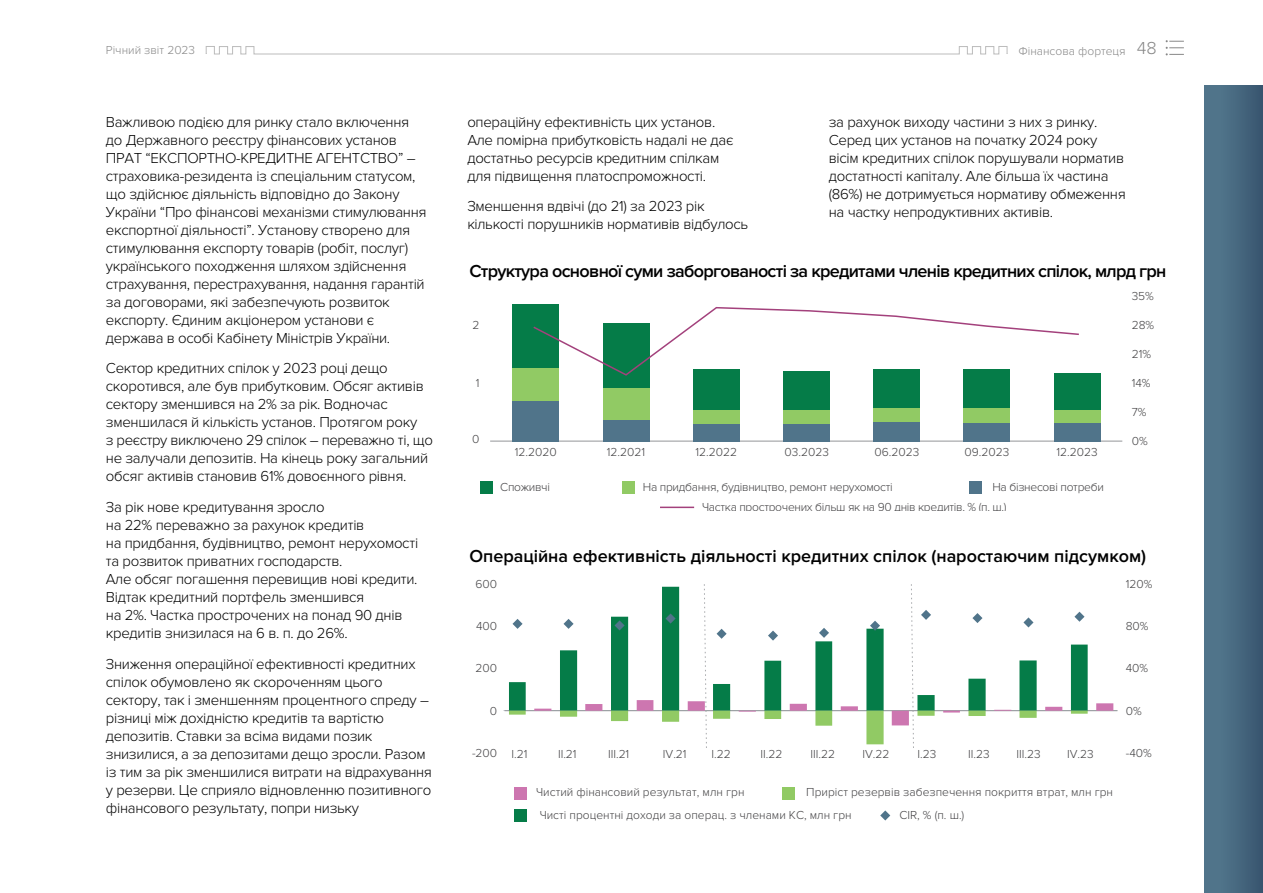
<style>
.page{position:relative;width:1263px;height:893px;background:#fff}
.page>*{position:absolute;margin:0;border:0;box-sizing:border-box;transform-origin:0 0}
.t1{font:600 18px "Proxima Nova";letter-spacing:-.04em;color:#000}
.t2{font:600 18px "Proxima Nova";color:#000}
.t3{font:300 15px/18px "Proxima Nova";letter-spacing:-.02em;color:#000}
.t4{font:300 12px/22.5px "Proxima Nova";color:#414042}
.t5{font:300 12px/19.8px "Proxima Nova";letter-spacing:-.025em;color:#414042}
.t6{font:300 12px "Proxima Nova";color:#878787}
.s1{font-size:18px}
</style>
<div class="page">
<svg style="left:1166px;top:40px;width:18px;height:15px"></svg>
<svg style="left:205px;top:46px;width:803px;height:9px"></svg>
<div style="left:782px;top:787px;width:13px;height:12px;background:#91ca64"></div>
<div style="left:514px;top:809px;width:13px;height:13px;background:#057c48"></div>
<div style="left:514px;top:787px;width:13px;height:12px;background:#cd76b0"></div>
<hr style="left:503px;top:710px;width:614px;height:1px;background:#8c969b">
<svg style="left:880px;top:810px;width:10px;height:10px"></svg>
<svg style="left:509px;top:584px;width:604px;height:164px"></svg>
<hr style="left:660px;top:507px;width:34px;height:1px;background:#a3417c">
<hr style="left:490px;top:441px;width:632px;height:1px;background:#939598">
<div style="left:480px;top:481px;width:13px;height:13px;background:#057c48"></div>
<div style="left:622px;top:481px;width:13px;height:13px;background:#91ca64"></div>
<div style="left:969px;top:481px;width:13px;height:13px;background:#50748a"></div>
<div style="left:1053px;top:423px;width:47px;height:18px;background:#50748a"></div>
<div style="left:963px;top:423px;width:47px;height:18px;background:#50748a"></div>
<div style="left:873px;top:422px;width:47px;height:19px;background:#50748a"></div>
<div style="left:783px;top:424px;width:47px;height:17px;background:#50748a"></div>
<div style="left:693px;top:424px;width:47px;height:17px;background:#50748a"></div>
<div style="left:603px;top:420px;width:46px;height:21px;background:#50748a"></div>
<div style="left:512px;top:401px;width:47px;height:40px;background:#50748a"></div>
<div style="left:1053px;top:409px;width:47px;height:14px;background:#91ca64"></div>
<div style="left:963px;top:408px;width:47px;height:15px;background:#91ca64"></div>
<div style="left:873px;top:408px;width:47px;height:14px;background:#91ca64"></div>
<div style="left:783px;top:410px;width:47px;height:14px;background:#91ca64"></div>
<div style="left:693px;top:410px;width:47px;height:14px;background:#91ca64"></div>
<div style="left:603px;top:388px;width:46px;height:32px;background:#91ca64"></div>
<div style="left:512px;top:367px;width:47px;height:34px;background:#91ca64"></div>
<div style="left:1053px;top:373px;width:47px;height:36px;background:#057c48"></div>
<div style="left:963px;top:370px;width:47px;height:38px;background:#057c48"></div>
<div style="left:873px;top:369px;width:47px;height:39px;background:#057c48"></div>
<div style="left:783px;top:372px;width:47px;height:38px;background:#057c48"></div>
<div style="left:693px;top:369px;width:47px;height:41px;background:#057c48"></div>
<div style="left:603px;top:324px;width:46px;height:64px;background:#057c48"></div>
<div style="left:512px;top:304px;width:47px;height:63px;background:#057c48"></div>
<svg style="left:532px;top:307px;width:547px;height:70px"></svg>
<div style="left:1204px;top:85px;width:59px;height:808px;background:linear-gradient(to right,#557b90,#3a5771)"></div>
<p class="t6" style="left:106px;top:43px;width:91px">Річний звіт 2023</p>
<p class="t6" style="left:1018px;top:44px;width:140px">Фінансова фортеця <span class="s1">48</span></p>
<p class="t3" style="left:106px;top:113px;width:322px">Важливою подією для ринку стало включення до Державного реєстру фінансових установ ПРАТ “ЕКСПОРТНО-КРЕДИТНЕ АГЕНТСТВО” – страховика-резидента із спеціальним статусом, що здійснює діяльність відповідно до Закону України “Про фінансові механізми стимулювання експортної діяльності”. Установу створено для стимулювання експорту товарів (робіт, послуг) українського походження шляхом здійснення страхування, перестрахування, надання гарантій за договорами, які забезпечують розвиток експорту. Єдиним акціонером установи є держава в особі Кабінету Міністрів України.</p>
<p class="t3" style="left:106px;top:360px;width:329px">Сектор кредитних спілок у 2023 році дещо скоротився, але був прибутковим. Обсяг активів сектору зменшився на 2% за рік. Водночас зменшилася й кількість установ. Протягом року<br>з реєстру виключено 29 спілок – переважно ті, що не залучали депозитів. На кінець року загальний обсяг активів становив 61% довоєнного рівня.</p>
<p class="t3" style="left:106px;top:498px;width:314px">За рік нове кредитування зросло<br>на 22% переважно за рахунок кредитів<br>на придбання, будівництво, ремонт нерухомості та розвиток приватних господарств.<br>Але обсяг погашення перевищив нові кредити.<br>Відтак кредитний портфель зменшився<br>на 2%. Частка прострочених на понад 90 днів кредитів знизилася на 6 в. п. до 26%.</p>
<p class="t3" style="left:106px;top:655px;width:328px">Зниження операційної ефективності кредитних спілок обумовлено як скороченням цього сектору, так і зменшенням процентного спреду – різниці між дохідністю кредитів та вартістю депозитів. Ставки за всіма видами позик знизилися, а за депозитами дещо зросли. Разом із тим за рік зменшилися витрати на відрахування у резерви. Це сприяло відновленню позитивного фінансового результату, попри низьку</p>
<p class="t3" style="left:467px;top:113px;width:268px">операційну ефективність цих установ.<br>Але помірна прибутковість надалі не дає достатньо ресурсів кредитним спілкам для підвищення платоспроможності.</p>
<p class="t3" style="left:467px;top:198px;width:282px">Зменшення вдвічі (до 21) за 2023 рік кількості порушників нормативів відбулось</p>
<p class="t3" style="left:829px;top:113px;width:298px">за рахунок виходу частини з них з ринку.<br>Серед цих установ на початку 2024 року вісім кредитних спілок порушували норматив достатності капіталу. Але більша їх частина (86%) не дотримується нормативу обмеження на частку непродуктивних активів.</p>
<p class="t1" style="left:469px;top:261px;width:699px">Структура основної суми заборгованості за кредитами членів кредитних спілок, млрд грн</p>
<p class="t4" style="left:1132px;top:285px;width:24px">35%</p>
<p class="t4" style="left:472px;top:314px;width:9px">2</p>
<p class="t4" style="left:1132px;top:314px;width:24px">28%</p>
<p class="t4" style="left:1132px;top:343px;width:21px">21%</p>
<p class="t4" style="left:476px;top:372px;width:5px">1</p>
<p class="t4" style="left:1132px;top:372px;width:20px">14%</p>
<p class="t4" style="left:1132px;top:401px;width:16px">7%</p>
<p class="t4" style="left:472px;top:428px;width:9px">0</p>
<p class="t4" style="left:1132px;top:429px;width:17px">0%</p>
<p class="t4" style="left:515px;top:441px;width:43px">12.2020</p>
<p class="t4" style="left:607px;top:441px;width:40px">12.2021</p>
<p class="t4" style="left:695px;top:441px;width:43px">12.2022</p>
<p class="t4" style="left:784px;top:441px;width:46px">03.2023</p>
<p class="t4" style="left:874px;top:441px;width:46px">06.2023</p>
<p class="t4" style="left:964px;top:441px;width:46px">09.2023</p>
<p class="t4" style="left:1056px;top:441px;width:43px">12.2023</p>
<p class="t5" style="left:500px;top:477px;width:51px">Споживчі</p>
<p class="t5" style="left:643px;top:477px;width:251px">На придбання, будівництво, ремонт нерухомості</p>
<p class="t5" style="left:702px;top:477px;width:403px;text-indent:290px">На бізнесові потреби<br>Частка прострочених більш як на 90 днів кредитів, % (п. ш.)</p>
<p class="t2" style="left:469px;top:546px;width:678px">Операційна ефективність діяльності кредитних спілок (наростаючим підсумком)</p>
<p class="t4" style="left:476px;top:573px;width:23px">600</p>
<p class="t4" style="left:1126px;top:573px;width:28px">120%</p>
<p class="t4" style="left:476px;top:615px;width:23px">400</p>
<p class="t4" style="left:1126px;top:615px;width:24px">80%</p>
<p class="t4" style="left:476px;top:657px;width:23px">200</p>
<p class="t4" style="left:1126px;top:657px;width:24px">40%</p>
<p class="t4" style="left:490px;top:700px;width:9px">0</p>
<p class="t4" style="left:1126px;top:700px;width:17px">0%</p>
<p class="t4" style="left:472px;top:742px;width:27px">-200</p>
<p class="t4" style="left:511px;top:743px;width:17px">І.21</p>
<p class="t4" style="left:558px;top:743px;width:20px">ІI.21</p>
<p class="t4" style="left:608px;top:743px;width:23px">ІII.21</p>
<p class="t4" style="left:663px;top:743px;width:25px">IV.21</p>
<p class="t4" style="left:711px;top:743px;width:21px">І.22</p>
<p class="t4" style="left:760px;top:743px;width:23px">ІІ.22</p>
<p class="t4" style="left:810px;top:743px;width:26px">ІIІ.22</p>
<p class="t4" style="left:862px;top:743px;width:29px">IV.22</p>
<p class="t4" style="left:917px;top:743px;width:20px">І.23</p>
<p class="t4" style="left:968px;top:743px;width:23px">ІІ.23</p>
<p class="t4" style="left:1016px;top:743px;width:26px">ІІI.23</p>
<p class="t4" style="left:1067px;top:743px;width:28px">IV.23</p>
<p class="t4" style="left:1126px;top:742px;width:28px">-40%</p>
<p class="t4" style="left:536px;top:781px;width:210px">Чистий фінансовий результат, млн грн</p>
<p class="t4" style="left:540px;top:781px;width:575px;text-indent:267px">Приріст резервів забезпечення покриття втрат, млн грн<br>Чисті процентні доходи за операц. з членами КС, млн грн</p>
<p class="t4" style="left:899px;top:804px;width:67px">CIR, % (п. ш.)</p>
</div>
